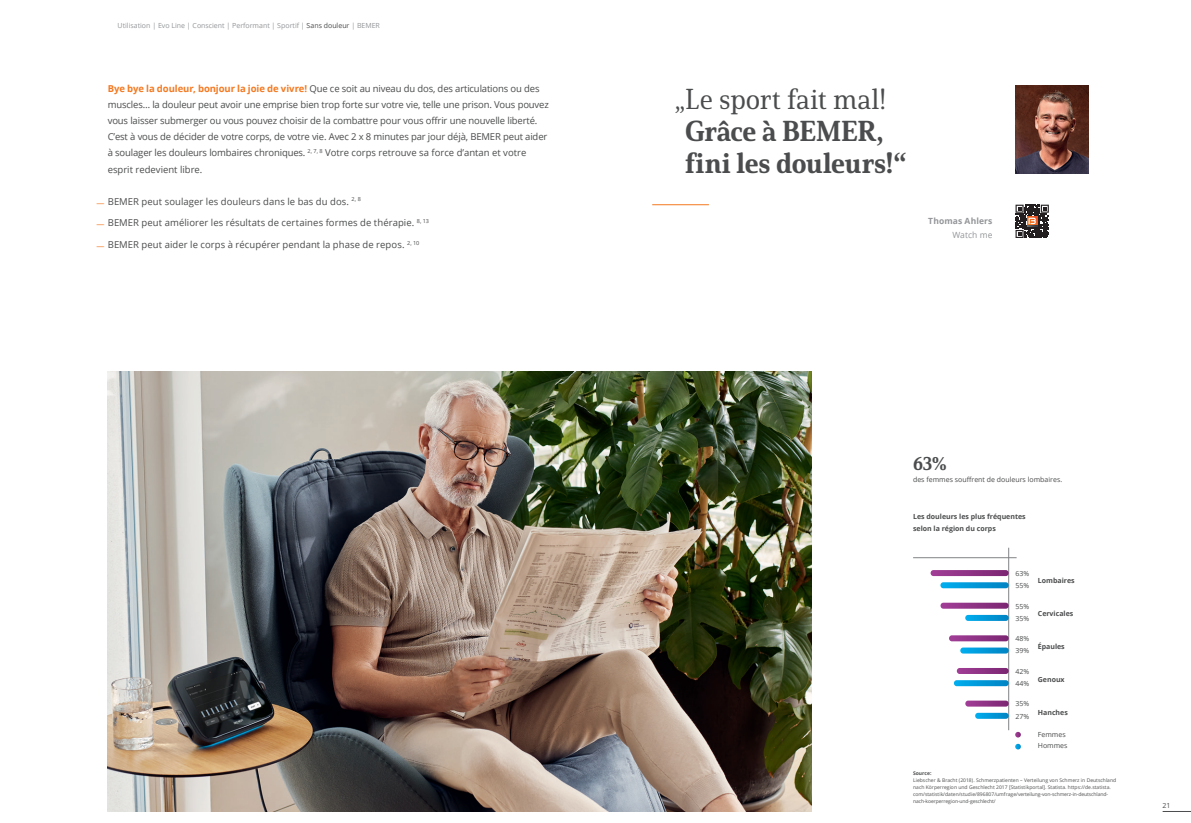
<style>
.page{position:relative;width:1191px;height:823px;background:#fff}
.page>*{position:absolute;margin:0;border:0;box-sizing:border-box;transform-origin:0 0}
.t1{font:28px/32px "Solitas Serif Nor Ex B";letter-spacing:-.01em;color:#4b4c4d}
.t2{font:28px "Solitas Serif Nor Med";color:#4b4c4d}
.t3{font:18px "Solitas Serif Nor Ex B";color:#4b4c4d}
.t4{font:9.5px/16px "Open Sans";letter-spacing:-.015em;color:#4b4c4d}
.t5{font:9.5px "Open Sans";letter-spacing:.01em;color:#4b4c4d}
.t6{font:700 8.5px "Open Sans";letter-spacing:.015em;color:#939598}
.t7{font:8.5px "Open Sans";letter-spacing:.015em;color:#939598}
.t8{font:700 7px/12px "Open Sans";color:#4b4c4d}
.t9{font:7px/12px "Open Sans";color:#4b4c4d}
.t10{font:7px "Open Sans";color:#939598}
.t11{font:7px "Open Sans";color:#4b4c4d}
.t12{font:5px/7px "Open Sans";letter-spacing:.005em;color:#4b4c4d}
.t13{font:700 5px "Open Sans";color:#4b4c4d}
.s1{color:#4b4c4d}
.s2{font-weight:700;color:#f47921}
</style>
<div class="page">
<img style="left:108px;top:371px;width:703px;height:440px">
<img style="left:1015px;top:85px;width:74px;height:88px">
<hr style="left:652px;top:204px;width:57px;height:1px;background:#f47921">
<svg style="left:1015px;top:204px;width:33px;height:34px"></svg>
<hr style="left:1008px;top:547px;width:1px;height:182px;background:#808285">
<hr style="left:913px;top:557px;width:103px;height:1px;background:#808285">
<svg style="left:930px;top:570px;width:78px;height:5px"></svg>
<svg style="left:940px;top:582px;width:68px;height:6px"></svg>
<svg style="left:940px;top:602px;width:68px;height:6px"></svg>
<svg style="left:965px;top:614px;width:43px;height:6px"></svg>
<svg style="left:949px;top:635px;width:59px;height:6px"></svg>
<svg style="left:960px;top:647px;width:48px;height:6px"></svg>
<svg style="left:956px;top:667px;width:52px;height:6px"></svg>
<svg style="left:954px;top:680px;width:54px;height:5px"></svg>
<svg style="left:965px;top:700px;width:43px;height:6px"></svg>
<svg style="left:975px;top:712px;width:33px;height:6px"></svg>
<svg style="left:1015px;top:743px;width:5px;height:6px"></svg>
<svg style="left:1015px;top:731px;width:5px;height:6px"></svg>
<p class="t10" style="left:118px;top:21px;width:264px">Utilisation | Evo Line | Conscient | Performant | Sportif | <span class="s1">Sans douleur</span> | BEMER</p>
<p class="t4" style="left:108px;top:81px;width:442px"><span class="s2">Bye bye la douleur, bonjour la joie de vivre!</span> Que ce soit au niveau du dos, des articulations ou des muscles… la douleur peut avoir une emprise bien trop forte sur votre vie, telle une prison. Vous pouvez vous laisser submerger ou vous pouvez choisir de la combattre pour vous offrir une nouvelle liberté.<br>C’est à vous de décider de votre corps, de votre vie. Avec 2 x 8 minutes par jour déjà, BEMER peut aider à soulager les douleurs lombaires chroniques. <sup>2,</sup> <sup>7,</sup> <sup>8</sup> Votre corps retrouve sa force d’antan et votre esprit redevient libre.</p>
<p class="t5" style="left:96px;top:194px;width:266px"><sub>―</sub> BEMER peut soulager les douleurs dans le bas du dos. <sup>2,</sup> <sup>8</sup></p>
<p class="t5" style="left:96px;top:216px;width:334px"><sub>―</sub> BEMER peut améliorer les résultats de certaines formes de thérapie. <sup>8,</sup> <sup>13</sup></p>
<p class="t5" style="left:96px;top:238px;width:324px"><sub>―</sub> BEMER peut aider le corps à récupérer pendant la phase de repos. <sup>2,</sup> <sup>10</sup></p>
<h1 class="t2" style="left:675px;top:82px;width:213px">„Le sport fait mal!</h1>
<h1 class="t1" style="left:685px;top:115px;width:223px">Grâce à BEMER, fini les douleurs!“</h1>
<p class="t6" style="left:928px;top:215px;width:66px">Thomas Ahlers</p>
<p class="t7" style="left:952px;top:229px;width:42px">Watch me</p>
<h2 class="t3" style="left:913px;top:452px;width:35px">63%</h2>
<p class="t9" style="left:913px;top:473px;width:151px">des femmes souffrent de douleurs lombaires.</p>
<p class="t8" style="left:913px;top:510px;width:114px">Les douleurs les plus fréquentes selon la région du corps</p>
<p class="t9" style="left:1015px;top:567px;width:15px">63%<br>55%</p>
<p class="t9" style="left:1015px;top:599px;width:15px">55%<br>35%</p>
<p class="t9" style="left:1015px;top:632px;width:15px">48%<br>39%</p>
<p class="t9" style="left:1015px;top:664px;width:15px">42%<br>44%</p>
<p class="t9" style="left:1015px;top:697px;width:15px">35%<br>27%</p>
<p class="t8" style="left:1037px;top:573px;width:38px">Lombaires</p>
<p class="t8" style="left:1037px;top:606px;width:37px">Cervicales</p>
<p class="t8" style="left:1037px;top:639px;width:28px">Épaules</p>
<p class="t8" style="left:1037px;top:672px;width:28px">Genoux</p>
<p class="t8" style="left:1037px;top:705px;width:31px">Hanches</p>
<p class="t9" style="left:1037px;top:728px;width:31px;line-height:11px">Femmes<br>Hommes</p>
<p class="t13" style="left:913px;top:769px;width:20px">Source:</p>
<p class="t12" style="left:913px;top:776px;width:205px">Liebscher &amp; Bracht (2018). Schmerzpatienten – Verteilung von Schmerz in Deutschland nach Körperregion und Geschlecht 2017 [Statistikportal]. Statista. https://de.statista. com/statistik/daten/studie/896807/umfrage/verteilung-von-schmerz-in-deutschland&shy;nach-koerperregion-und-geschlecht/</p>
<p class="t11" style="left:1162px;top:800px;width:10px">21</p>
</div>
